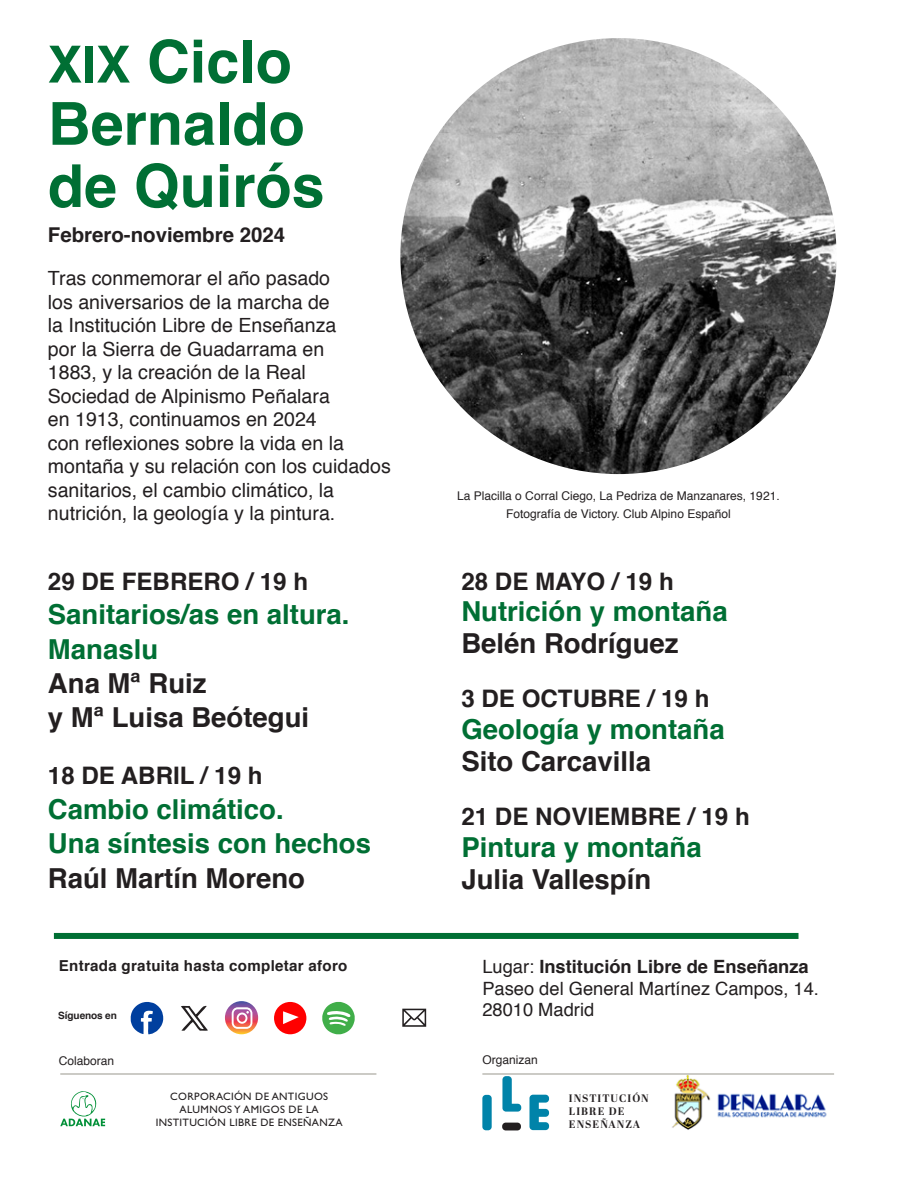
<style>
.page{position:relative;width:908px;height:1191px;background:#fff}
.page>*{position:absolute;margin:0;border:0;box-sizing:border-box;transform-origin:0 0}
.t1{font:700 59.2px/62.2px "Helvetica";color:#006f34}
.t2{font:700 27.6px/34.4px "Helvetica";color:#006f34}
.t3{font:700 27.6px "Helvetica";color:#231f20}
.t4{font:700 24.2px "Helvetica";color:#231f20}
.t5{font:700 20.4px "Helvetica";color:#231f20}
.t6{font:19.6px/23.4px "Helvetica";color:#231f20}
.t7{font:18.2px/21.6px "Helvetica";color:#231f20}
.t8{font:700 15px "Helvetica";letter-spacing:.02em;color:#231f20}
.t9{font:12px/18px "Helvetica";color:#231f20;text-align:center}
.t10{font:10.8px/13px "Gill Sans";letter-spacing:.03em;color:#231f20;text-align:center}
.t11{font:700 10.8px/13px "Abril Display";letter-spacing:.1em;color:#231f20}
.t12{font:700 10px "Helvetica";letter-spacing:-.01em;color:#231f20}
.s1{font-size:51.2px}
.s2{color:#231f20}
.s3{font-weight:700}
</style>
<div class="page">
<div style="left:482px;top:1094px;width:9px;height:36px;background:#0083a9;border-radius:4px"></div>
<svg style="left:502px;top:1076px;width:19px;height:35px"></svg>
<div style="left:502px;top:1122px;width:18px;height:8px;background:#231f20;border-radius:4px"></div>
<svg style="left:529px;top:1094px;width:20px;height:36px"></svg>
<img style="left:662px;top:1074px;width:172px;height:56px">
<div style="left:54px;top:933px;width:744px;height:6px;background:#006f34"></div>
<img style="left:400px;top:38px;width:436px;height:436px;border-radius:218px">
<svg style="left:60px;top:1091px;width:45px;height:35px"></svg>
<hr style="left:60px;top:1073px;width:316px;height:1px;background:#99988e">
<hr style="left:482px;top:1073px;width:351px;height:1px;background:#99988e">
<svg style="left:130px;top:1002px;width:34px;height:32px"></svg>
<svg style="left:225px;top:1001px;width:33px;height:33px"></svg>
<svg style="left:230px;top:1006px;width:22px;height:22px"></svg>
<svg style="left:402px;top:1008px;width:24px;height:18px"></svg>
<svg style="left:181px;top:1005px;width:27px;height:26px"></svg>
<div style="left:274px;top:1002px;width:32px;height:32px;background:#f00;border-radius:50%"></div>
<svg style="left:283px;top:1011px;width:15px;height:13px"></svg>
<svg style="left:322px;top:1002px;width:32px;height:32px"></svg>
<p class="t1" style="left:48px;top:31px;width:278px"><span class="s1">XIX</span> Ciclo<br>Bernaldo de Quirós</p>
<p class="t5" style="left:48px;top:218px;width:238px">Febrero-noviembre 2024</p>
<p class="t6" style="left:48px;top:267px;width:344px">Tras conmemorar el año pasado<br>los aniversarios de la marcha de<br>la Institución Libre de Enseñanza<br>por la Sierra de Guadarrama en<br>1883, y la creación de la Real<br>Sociedad de Alpinismo Peñalara<br>en 1913, continuamos en 2024<br>con reflexiones sobre la vida en la montaña y su relación con los cuidados sanitarios, el cambio climático, la nutrición, la geología y la pintura.</p>
<p class="t4" style="left:48px;top:561px;width:262px">29 DE FEBRERO / 19 h</p>
<p class="t2" style="left:48px;top:597px;width:303px">Sanitarios/as en altura.<br>Manaslu<br><span class="s2">Ana Mª Ruiz<br>y Mª Luisa Beótegui</span></p>
<p class="t4" style="left:48px;top:756px;width:216px">18 DE ABRIL / 19 h</p>
<p class="t2" style="left:48px;top:792px;width:324px">Cambio climático.<br>Una síntesis con hechos<br><span class="s2">Raúl Martín Moreno</span></p>
<p class="t9" style="left:457px;top:487px;width:324px">La Placilla o Corral Ciego, La Pedriza de Manzanares, 1921.<br>Fotografía de Victory. Club Alpino Español</p>
<p class="t4" style="left:461px;top:561px;width:214px">28 DE MAYO / 19 h</p>
<p class="t2" style="left:461px;top:595px;width:268px">Nutrición y montaña</p>
<p class="t3" style="left:461px;top:621px;width:219px">Belén Rodríguez</p>
<p class="t4" style="left:461px;top:679px;width:249px">3 DE OCTUBRE / 19 h</p>
<p class="t2" style="left:461px;top:712px;width:265px">Geología y montaña</p>
<p class="t3" style="left:461px;top:739px;width:191px">Sito Carcavilla</p>
<p class="t4" style="left:461px;top:797px;width:290px">21 DE NOVIEMBRE / 19 h</p>
<p class="t2" style="left:461px;top:830px;width:242px">Pintura y montaña</p>
<p class="t3" style="left:461px;top:856px;width:191px">Julia Vallespín</p>
<p class="t8" style="left:59px;top:953px;width:290px">Entrada gratuita hasta completar aforo</p>
<p class="t7" style="left:482px;top:956px;width:338px">Lugar: <span class="s3">Institución Libre de Enseñanza<br></span>Paseo del General Martínez Campos, 14.<br>28010 Madrid</p>
<p class="t9" style="left:482px;top:1051px;width:57px">Organizan</p>
<p class="t11" style="left:568px;top:1092px;width:81px">INSTITUCIÓN</p>
<p class="t11" style="left:568px;top:1105px;width:73px">LIBRE DE<br>ENSEÑANZA</p>
<p class="t12" style="left:58px;top:1007px;width:60px">Síguenos en</p>
<p class="t9" style="left:59px;top:1052px;width:57px">Colaboran</p>
<p class="t10" style="left:156px;top:1090px;width:188px">CORPORACIÓN DE ANTIGUOS<br>ALUMNOS Y AMIGOS DE LA<br>INSTITUCIÓN LIBRE DE ENSEÑANZA</p>
</div>
